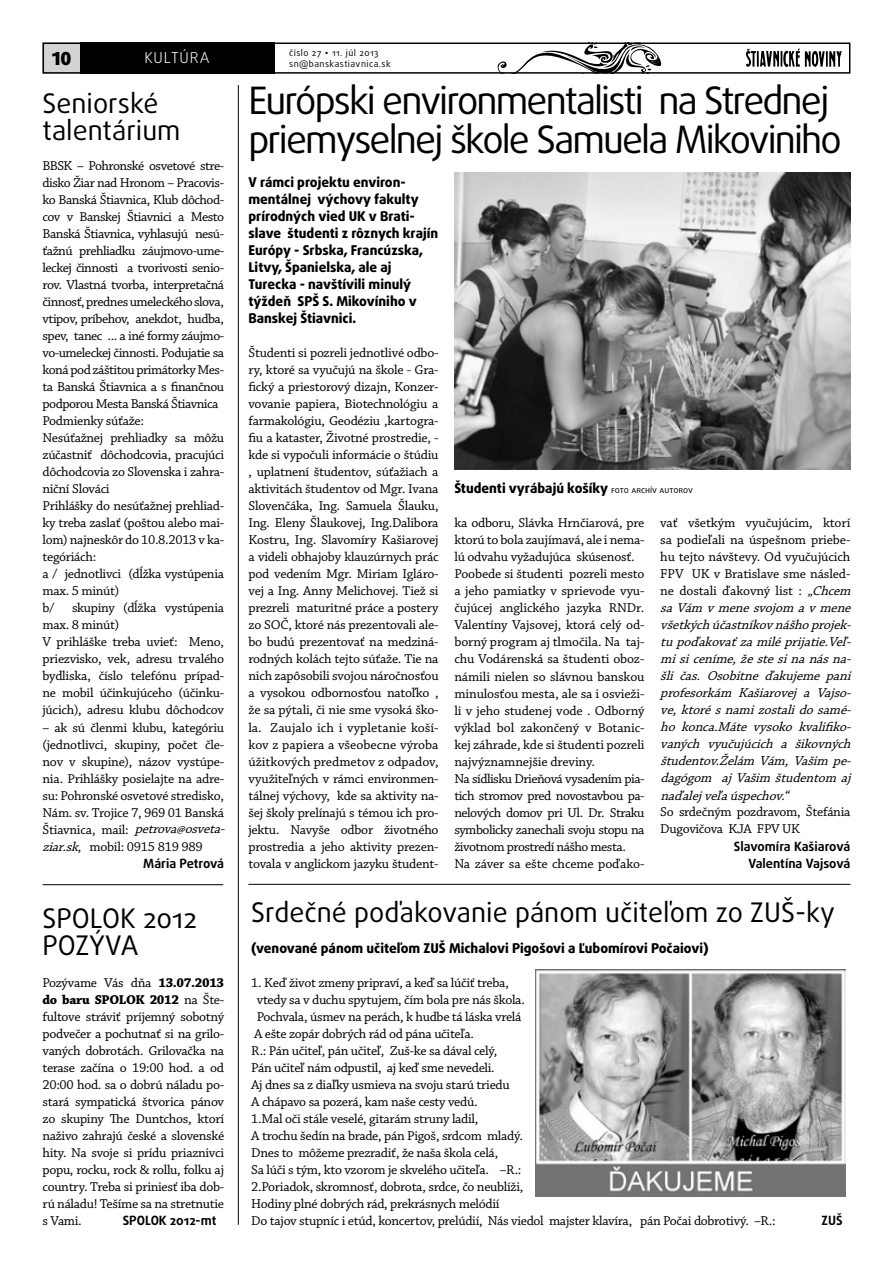
<style>
.page{position:relative;width:893px;height:1263px;background:#fff}
.page>*{position:absolute;margin:0;border:0;box-sizing:border-box;transform-origin:0 0}
.t1{font:37.8px/39px "Daxline Pro";letter-spacing:-.05em;color:#000}
.t2{font:27px/27px "Daxline Pro";color:#000}
.t3{font:900 18px "Daxline Pro";color:#000}
.t4{font:300 15px "Daxline Pro";letter-spacing:.06em;color:#fff}
.t5{font:13.5px/17px "Chaparral Pro Capt";letter-spacing:-.025em;color:#000}
.t6{font:italic 13.5px/17px "Chaparral Pro Capt";letter-spacing:-.01em;color:#000}
.t7{font:800 13.5px/17px "Daxline Pro";color:#000}
.t8{font:700 13.5px "Chaparral Pro";letter-spacing:-.025em;color:#000}
.t9{font:700 12.75px/17px "Daxline Pro";color:#000;text-align:right}
.t10{font:9px "Daxline Pro";letter-spacing:.05em;color:#000}
.s1{font-family:"Gill Sans MT Pro"}
.s2{font-style:italic}
.s3{font-family:"Chaparral Pro";font-weight:700}
.s4{font-family:"Chaparral Pro Capt";font-weight:400}
.s5{font-weight:400;font-size:9px}
.s6{font-style:normal}
</style>
<div class="page">
<div style="left:43px;top:43px;width:46px;height:31px;background:#d1d3d4"></div>
<svg style="left:497px;top:46px;width:165px;height:25px"></svg>
<div style="left:43px;top:43px;width:807px;height:31px;border:2px solid #000"></div>
<div style="left:80px;top:43px;width:194px;height:31px;background:#000"></div>
<svg style="left:746px;top:49px;width:96px;height:18px"></svg>
<hr style="left:238px;top:85px;width:1px;height:1140px;background:#000">
<hr style="left:248px;top:884px;width:602px;height:1px;background:#000">
<hr style="left:43px;top:884px;width:180px;height:1px;background:#000">
<img style="left:536px;top:969px;width:309px;height:227px">
<img style="left:454px;top:172px;width:396px;height:298px">
<h3 class="t3" style="left:52px;top:46px;width:21px">10</h3>
<p class="t10" style="left:289px;top:47px;width:91px">číslo 27 <span class="s1">•</span> 11. júl 2013</p>
<p class="t4" style="left:144px;top:48px;width:67px">KULTÚRA</p>
<p class="t10" style="left:289px;top:58px;width:103px">sn@banskastiavnica.sk</p>
<h2 class="t2" style="left:43px;top:91px;width:139px">Seniorské talentárium</h2>
<p class="t5" style="left:43px;top:158px;width:183px">BBSK – Pohronské osvetové stre&shy;disko Žiar nad Hronom – Pracovis&shy;ko Banská Štiavnica, Klub dôchod&shy;cov v Banskej Štiavnici a Mesto<br>Banská Štiavnica, vyhlasujú nesú&shy;ťažnú prehliadku záujmovo-ume&shy;leckej činnosti a tvorivosti senio&shy;rov. Vlastná tvorba, interpretačná činnosť, prednes umeleckého slova, vtipov, príbehov, anekdot, hudba, spev, tanec ... a iné formy záujmo&shy;vo-umeleckej činnosti. Podujatie sa koná pod záštitou primátorky Mes&shy;ta Banská Štiavnica a s finančnou podporou Mesta Banská Štiavnica<br>Podmienky súťaže:<br>Nesúťažnej prehliadky sa môžu zúčastniť dôchodcovia, pracujúci dôchodcovia zo Slovenska i zahra&shy;niční Slováci<br>Prihlášky do nesúťažnej prehliad&shy;ky treba zaslať (poštou alebo mai&shy;lom) najneskôr do 10.8.2013 v ka&shy;tegóriách:<br>a / jednotlivci (dĺžka vystúpenia max. 5 minút)<br>b/</p>
<p class="t5" style="left:43px;top:600px;width:183px;text-indent:29px">skupiny (dĺžka vystúpenia max. 8 minút)<br>V prihláške treba uvieť: Meno, priezvisko, vek, adresu trvalého bydliska, číslo telefónu prípad&shy;ne mobil účinkujúceho (účinku&shy;júcich), adresu klubu dôchodcov</p>
<p class="t5" style="left:43px;top:719px;width:188px">– ak sú členmi klubu, kategóriu (jednotlivci, skupiny, počet čle&shy;nov v skupine), názov vystúpe&shy;nia. Prihlášky posielajte na adre&shy;su: Pohronské osvetové stredisko,<br>Nám. sv. Trojice 7, 969 01 Banská<br>Š t i av n i c a , m a i l : <span class="s2">petrova@osveta&shy;ziar.sk</span>, mobil: 0915 819 989</p>
<p class="t9" style="left:143px;top:854px;width:83px">Mária Petrová</p>
<h2 class="t2" style="left:43px;top:905px;width:156px">SPOLOK 2012<br>POZÝVA</h2>
<p class="t5" style="left:43px;top:974px;width:183px">Pozývame Vás dňa <span class="s3">13.07.2013</span></p>
<p class="t8" style="left:43px;top:991px;width:183px">do baru SPOLOK 2012 <span class="s4">na Šte-</span></p>
<p class="t5" style="left:43px;top:1008px;width:183px;text-align:justify">fultove stráviť príjemný sobotný podvečer a pochutnať si na grilo&shy;vaných dobrotách. Grilovačka na terase začína o 19:00 hod. a od 20:00 hod. sa o dobrú náladu po&shy;stará sympatická štvorica pánov zo skupiny The Duntchos, ktorí naživo zahrajú české a slovenské hity. Na svoje si prídu priaznivci popu, rocku, rock &amp; rollu, folku aj country. Treba si priniesť iba dob&shy;rú náladu! Tešíme sa na stretnutie s Vami.</p>
<p class="t9" style="left:123px;top:1212px;width:95px">SPOLOK 2012-mt</p>
<h1 class="t1" style="left:248px;top:82px;width:595px">Európski environmentalisti na Strednej priemyselnej škole Samuela Mikoviniho</h1>
<p class="t7" style="left:248px;top:174px;width:191px">V rámci projektu environ&shy;mentálnej výchovy fakulty prírodných vied UK v Brati&shy;slave študenti z rôznych krajín<br>Európy - Srbska, Francúzska,<br>Litvy, Španielska, ale aj<br>Turecka - navštívili minulý týždeň SPŠ S. Mikovíniho v<br>Banskej Štiavnici.</p>
<p class="t5" style="left:248px;top:345px;width:192px;text-align:justify">Študenti si pozreli jednotlivé odbo&shy;ry, ktoré sa vyučujú na škole - Gra&shy;fický a priestorový dizajn, Konzer&shy;vovanie papiera, Biotechnológiu a farmakológiu, Geodéziu ,kartogra&shy;fiu a kataster, Životné prostredie, - kde si vypočuli informácie o štúdiu , uplatnení študentov, súťažiach a aktivitách študentov od Mgr. Ivana Slovenčáka, Ing. Samuela Šlauku, Ing. Eleny Šlaukovej, Ing.Dalibora Kostru, Ing. Slavomíry Kašiarovej a videli obhajoby klauzúrnych prác pod vedením Mgr. Miriam Igláro&shy;vej a Ing. Anny Melichovej. Tiež si prezreli maturitné práce a postery zo SOČ, ktoré nás prezentovali ale&shy;bo budú prezentovať na medziná&shy;rodných kolách tejto súťaže. Tie na nich zapôsobili svojou náročnosťou a vysokou odbornosťou natoľko , že sa pýtali, či nie sme vysoká ško&shy;la. Zaujalo ich i vypletanie koší&shy;kov z papiera a všeobecne výroba úžitkových predmetov z odpadov, využiteľných v rámci environmen&shy;tálnej výchovy, kde sa aktivity na&shy;šej školy prelínajú s témou ich pro&shy;jektu. Navyše odbor životného prostredia a jeho aktivity prezen&shy;tovala v anglickom jazyku študent-</p>
<p class="t7" style="left:454px;top:480px;width:240px">Študenti vyrábajú košíky <span class="s5">foto archív autorov</span></p>
<p class="t5" style="left:454px;top:515px;width:192px">ka odboru, Slávka Hrnčiarová, pre ktorú to bola zaujímavá, ale i nema&shy;lú odvahu vyžadujúca skúsenosť.<br>Poobede si študenti pozreli mesto a jeho pamiatky v sprievode vyu&shy;čujúcej anglického jazyka RNDr.<br>Valentíny Vajsovej, ktorá celý od&shy;borný program aj tlmočila. Na taj&shy;chu Vodárenská sa študenti oboz&shy;námili nielen so slávnou banskou minulosťou mesta, ale sa i osvieži&shy;li v jeho studenej vode . Odborný výklad bol zakončený v Botanic&shy;kej záhrade, kde si študenti pozreli najvýznamnejšie dreviny.<br>Na sídlisku Drieňová vysadením pia&shy;tich stromov pred novostavbou pa&shy;nelových domov pri Ul. Dr. Straku symbolicky zanechali svoju stopu na životnom prostredí nášho mesta.<br>Na záver sa ešte chceme poďako-</p>
<p class="t6" style="left:660px;top:515px;width:196px"><span class="s6">vať všetkým vyučujúcim, ktorí sa podieľali na úspešnom priebe&shy;hu tejto návštevy. Od vyučujúcich<br>FPV UK v Bratislave sme násled&shy;ne dostali ďakovný list :</span> „Chcem saVám vmenesvojom avmene všetkýchúčastníkovnášhoproj ek&shy;tupoďakovaťzamiléprijatie.Veľ&shy;misiceníme,žestesinanásna&shy;šli čas. Osobitne ďakujeme pani profesorkám Kašiarovej a Vajso&shy;ve,ktorésnamizostalidosamé&shy;ho konca.Máte vysoko kvalifiko&shy;vaných vyučujúcich a šikovných študentov.Želám Vám, Vašim pe&shy;dagógom aj Vašim študentom aj naďalej veľaúspechov.“</p>
<p class="t5" style="left:660px;top:804px;width:192px">So srdečným pozdravom, Štefánia<br>Dugovičova KJA FPV UK</p>
<p class="t9" style="left:734px;top:837px;width:118px">Slavomíra Kašiarová<br>Valentína Vajsová</p>
<h2 class="t2" style="left:251px;top:899px;width:585px">Srdečné poďakovanie pánom učiteľom zo ZUŠ-ky</h2>
<p class="t7" style="left:251px;top:939px;width:459px">(venované pánom učiteľom ZUŠ Michalovi Pigošovi a Ľubomírovi Počaiovi)</p>
<p class="t5" style="left:251px;top:974px;width:259px">1. Keď život zmeny pripraví, a keď sa lúčiť treba,</p>
<p class="t5" style="left:257px;top:991px;width:270px">vtedy sa v duchu spytujem, čím bola pre nás škola.</p>
<p class="t5" style="left:257px;top:1008px;width:266px">Pochvala, úsmev na perách, k hudbe tá láska vrelá</p>
<p class="t5" style="left:254px;top:1025px;width:222px">A ešte zopár dobrých rád od pána učiteľa.</p>
<p class="t5" style="left:251px;top:1042px;width:247px">R.: Pán učiteľ, pán učiteľ, Zuš-ke sa dával celý,</p>
<p class="t5" style="left:251px;top:1059px;width:245px">Pán učiteľ nám odpustil, aj keď sme nevedeli.</p>
<p class="t5" style="left:251px;top:1076px;width:260px">Aj dnes sa z diaľky usmieva na svoju starú triedu</p>
<p class="t5" style="left:251px;top:1093px;width:228px">A chápavo sa pozerá, kam naše cesty vedú.</p>
<p class="t5" style="left:251px;top:1110px;width:229px">1.Mal oči stále veselé, gitarám struny ladil,</p>
<p class="t5" style="left:251px;top:1127px;width:273px">A trochu šedín na brade, pán Pigoš, srdcom mladý.</p>
<p class="t5" style="left:251px;top:1144px;width:249px">Dnes to môžeme prezradiť, že naša škola celá,</p>
<p class="t5" style="left:251px;top:1161px;width:272px">Sa lúči s tým, kto vzorom je skvelého učiteľa. –R.:</p>
<p class="t5" style="left:251px;top:1178px;width:274px">2.Poriadok, skromnosť, dobrota, srdce, čo neublíži,</p>
<p class="t5" style="left:251px;top:1195px;width:250px">Hodiny plné dobrých rád, prekrásnych melódií</p>
<p class="t5" style="left:251px;top:1212px;width:526px">Do tajov stupníc i etúd, koncertov, prelúdií, Nás viedol majster klavíra, pán Počai dobrotivý. –R.:</p>
<p class="t9" style="left:821px;top:1212px;width:23px">ZUŠ</p>
</div>
